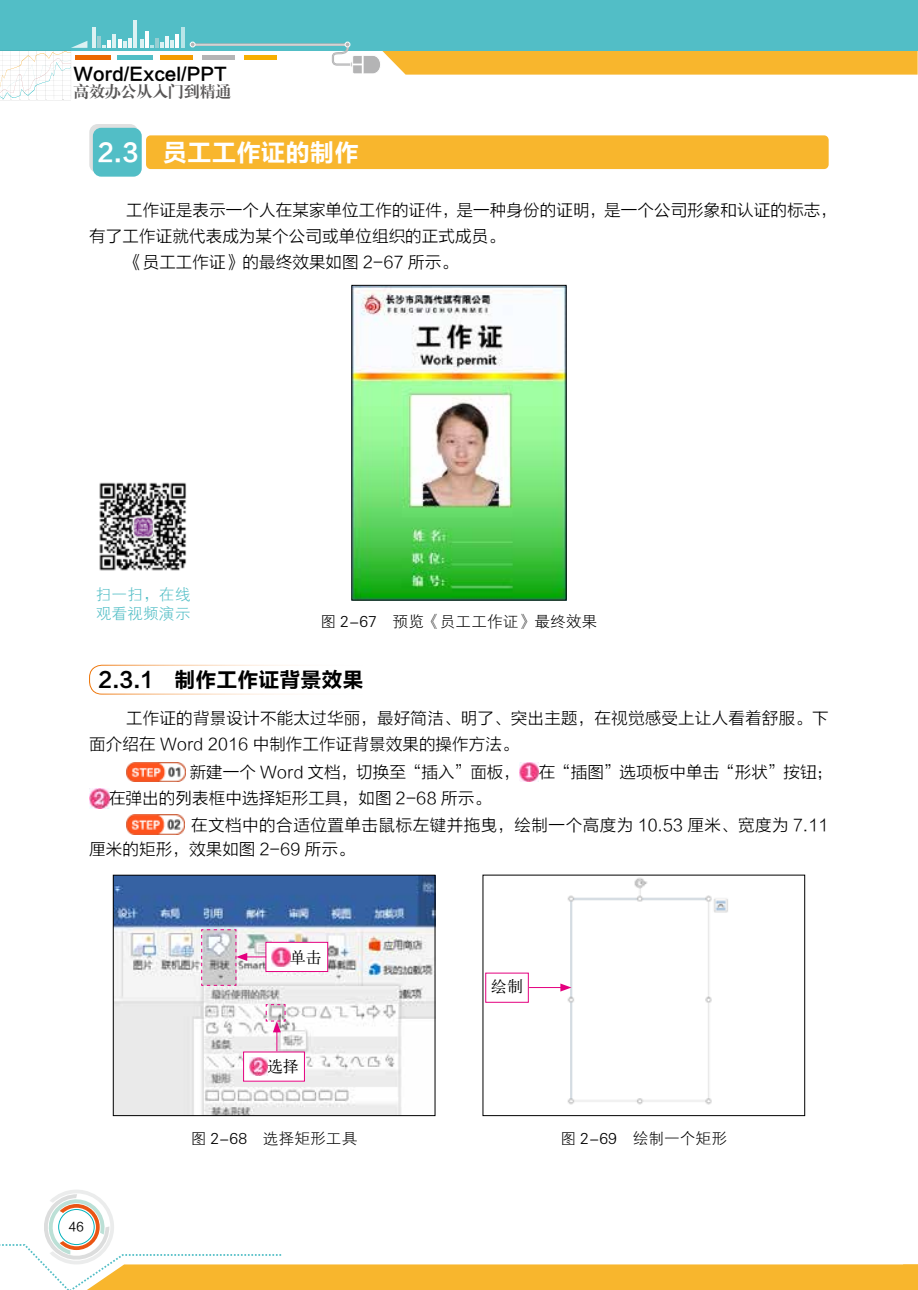
<style>
.page{position:relative;width:918px;height:1290px;background:#fff}
.page>*{position:absolute;margin:0;border:0;box-sizing:border-box;transform-origin:0 0}
.t1{font:24.5px "FZLTCHK GBK1 0";color:#fff}
.t2{font:21px "FZLTCHK GBK1 0";color:#000}
.t3{font:17.5px "FZLTCHK GBK1 0";color:#000}
.t4{font:16.62px/26.2px "FZLTXHK GBK1 0";color:#000}
.t5{font:16.62px "FZLTXHK GBK1 0";letter-spacing:.025em;color:#000}
.t6{font:15.75px "FZXH1 JW GB1 0";color:#000}
.t7{font:15.75px/18.9px "FZXH1 JW GB1 0";color:#52bec6}
.t8{font:15.75px "FZXBSJW GB1 0";color:#595757}
.t9{font:15.75px "H Ya 1 gj";color:#000}
.t10{font:12.25px "FZLTHJW GB1 0";color:#000}
</style>
<div class="page">
<div style="left:0;top:0;width:918px;height:51px;background:#52bec6"></div>
<hr style="left:92px;top:28px;width:4px;height:20px;background:#dcf2f3">
<hr style="left:97px;top:36px;width:4px;height:12px;background:#98ced2">
<svg style="left:102px;top:40px;width:9px;height:8px"></svg>
<hr style="left:113px;top:34px;width:3px;height:14px;background:#fff">
<svg style="left:118px;top:39px;width:8px;height:9px"></svg>
<hr style="left:128px;top:38px;width:4px;height:10px;background:#edf8f9">
<hr style="left:133px;top:20px;width:4px;height:28px;background:#dcf2f3">
<svg style="left:140px;top:39px;width:4px;height:9px"></svg>
<hr style="left:145px;top:32px;width:4px;height:16px;background:#fff">
<hr style="left:155px;top:38px;width:4px;height:10px;background:#98ced2">
<svg style="left:160px;top:42px;width:4px;height:6px"></svg>
<hr style="left:165px;top:37px;width:4px;height:11px;background:#edf8f9">
<svg style="left:170px;top:35px;width:9px;height:13px"></svg>
<hr style="left:181px;top:28px;width:3px;height:20px;background:#fff">
<div style="left:75px;top:55px;width:35px;height:5px;background:#ec6800"></div>
<div style="left:117px;top:55px;width:35px;height:5px;background:#52bec6"></div>
<div style="left:160px;top:55px;width:33px;height:5px;background:#f49c00"></div>
<div style="left:202px;top:55px;width:33px;height:5px;background:#b4b4b5"></div>
<div style="left:244px;top:55px;width:32px;height:5px;background:#f7af00"></div>
<div style="left:192px;top:44px;width:156px;height:1px;border:1px solid #b4b4b5"></div>
<svg style="left:190px;top:42px;width:5px;height:5px"></svg>
<svg style="left:332px;top:41px;width:586px;height:34px"></svg>
<svg style="left:0;top:41px;width:87px;height:59px"></svg>
<svg style="left:0;top:1190px;width:918px;height:100px"></svg>
<svg style="left:89px;top:124px;width:49px;height:49px"></svg>
<div style="left:93px;top:128px;width:49px;height:49px;background:#52bec6;border-radius:8px"></div>
<div style="left:146px;top:135px;width:682px;height:34px;background:#f8b62d;border-radius:5px"></div>
<img style="left:353px;top:287px;width:211px;height:311px">
<div style="left:89px;top:665px;width:322px;height:29px;border:1px solid #ed7100;border-radius:12px"></div>
<img style="left:126px;top:762px;width:59px;height:20px">
<img style="left:519px;top:762px;width:20px;height:20px">
<img style="left:89px;top:788px;width:20px;height:20px">
<img style="left:126px;top:815px;width:58px;height:19px">
<img style="left:115px;top:877px;width:318px;height:237px">
<div style="left:113px;top:875px;width:322px;height:241px;border:1px solid #000"></div>
<img style="left:530px;top:877px;width:198px;height:228px">
<div style="left:483px;top:875px;width:322px;height:241px;border:1px solid #000"></div>
<div style="left:266px;top:942px;width:62px;height:29px;background:#fff"></div>
<img style="left:272px;top:948px;width:18px;height:18px">
<div style="left:265px;top:942px;width:63px;height:30px;border:1px solid #e4007f"></div>
<svg style="left:201px;top:929px;width:65px;height:57px"></svg>
<div style="left:244px;top:1052px;width:60px;height:29px;background:#fff"></div>
<img style="left:249px;top:1057px;width:18px;height:19px">
<div style="left:243px;top:1051px;width:62px;height:30px;border:1px solid #e4007f"></div>
<svg style="left:265px;top:1004px;width:21px;height:47px"></svg>
<div style="left:485px;top:972px;width:44px;height:31px;border:1px solid #e4007f"></div>
<hr style="left:529px;top:987px;width:34px;height:1px;background:#e4007f">
<svg style="left:560px;top:983px;width:11px;height:8px"></svg>
<img style="left:99px;top:482px;width:88px;height:89px">
<p class="t3" style="left:74px;top:64px;width:154px">Word/Excel/PPT</p>
<p class="t8" style="left:74px;top:83px;width:159px">高效办公从入门到精通</p>
<h1 class="t1" style="left:98px;top:140px;width:263px">2.3　员工工作证的制作</h1>
<p class="t4" style="left:126px;top:197px;width:712px">工作证是表示一个人在某家单位工作的证件，是一种身份的证明，是一个公司形象和认证的标志，</p>
<p class="t4" style="left:89px;top:223px;width:417px">有了工作证就代表成为某个公司或单位组织的正式成员。</p>
<p class="t4" style="left:126px;top:250px;width:333px">《员工工作证》的最终效果如图 2-67 所示。</p>
<p class="t7" style="left:96px;top:585px;width:96px">扫一扫，在线观看视频演示</p>
<p class="t6" style="left:320px;top:613px;width:278px">图 2-67　预览《员工工作证》最终效果</p>
<p class="t2" style="left:98px;top:668px;width:266px">2.3.1　制作工作证背景效果</p>
<p class="t4" style="left:89px;top:705px;width:741px;text-indent:37px">工作证的背景设计不能太过华丽，最好简洁、明了、突出主题，在视觉感受上让人看着舒服。下面介绍在 Word 2016 中制作工作证背景效果的操作方法。</p>
<p class="t4" style="left:190px;top:759px;width:644px">新建一个 Word 文档，切换至“插入”面板， 在“插图”选项板中单击“形状”按钮；</p>
<p class="t4" style="left:109px;top:786px;width:383px">在弹出的列表框中选择矩形工具，如图 2-68 所示。</p>
<p class="t5" style="left:191px;top:816px;width:639px">在文档中的合适位置单击鼠标左键并拖曳，绘制一个高度为 10.53 厘米、宽度为 7.11</p>
<p class="t4" style="left:89px;top:837px;width:267px">厘米的矩形，效果如图 2-69 所示。</p>
<p class="t9" style="left:290px;top:949px;width:33px">单击</p>
<p class="t9" style="left:267px;top:1058px;width:33px">选择</p>
<p class="t9" style="left:491px;top:978px;width:33px">绘制</p>
<p class="t10" style="left:69px;top:1220px;width:16px">46</p>
<p class="t6" style="left:191px;top:1130px;width:168px">图 2-68　选择矩形工具</p>
<p class="t6" style="left:560px;top:1130px;width:168px">图 2-69　绘制一个矩形</p>
</div>
